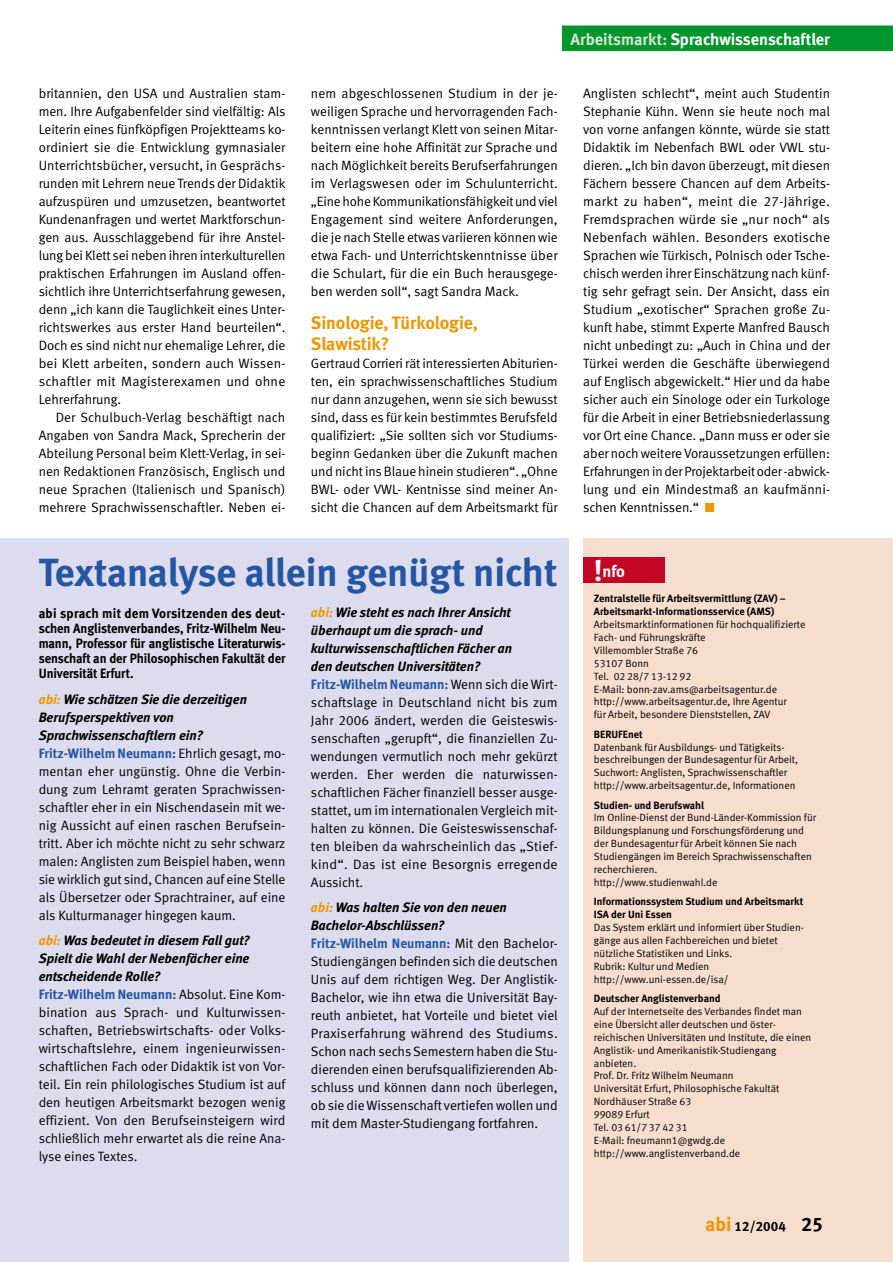
<style>
.page{position:relative;width:893px;height:1262px;background:#fff}
.page>*{position:absolute;margin:0;border:0;box-sizing:border-box;transform-origin:0 0}
.t1{font:39.15px "Meta Bold LF";color:#2556a3}
.t2{font:18px/21px "Meta Bold LF";letter-spacing:-.005em;color:#ee9700}
.t3{font:16.5px "Meta Bold LF";color:#fff}
.t4{font:13.5px/18px "Meta Normal LF";color:#000;text-align:justify}
.t5{font:italic 13.5px/18px "Meta Bold LF";color:#000}
.t6{font:13.5px/15px "Meta Bold LF";letter-spacing:-.005em;color:#000;text-align:justify}
.t7{font:10.5px/12.9px "Meta Normal LF";color:#000}
.t8{font:10.5px/12.9px "Meta Bold LF";color:#000}
.s1{color:#d4e4cf}
.s2{color:#ee9700}
.s3{font-style:normal;color:#2556a3}
.s4{font-family:"Meta Normal LF";font-style:normal}
.s5{font-size:30px}
.s6{font-size:19.5px;color:#ee9700}
.s7{font-size:19.5px}
</style>
<div class="page">
<div style="left:0;top:538px;width:569px;height:723px;background:#dcdcee"></div>
<div style="left:562px;top:26px;width:330px;height:25px;background:#00962c"></div>
<div style="left:583px;top:538px;width:309px;height:723px;background:#f6ddce"></div>
<div style="left:583px;top:557px;width:81px;height:25px;background:#c40626"></div>
<p class="t4" style="left:39px;top:85px;width:248px">britannien, den USA und Australien stam&shy;men. Ihre Aufgabenfelder sind vielfältig: Als Leiterin eines fünfköpfigen Projektteams ko&shy;ordiniert sie die Entwicklung gymnasialer Unterrichtsbücher, versucht, in Gesprächs&shy;runden mit Lehrern neue Trends der Didaktik aufzuspüren und umzusetzen, beantwortet Kundenanfragen und wertet Marktforschun&shy;gen aus. Ausschlaggebend für ihre Anstel&shy;lung bei Klett sei neben ihren interkulturellen praktischen Erfahrungen im Ausland offen&shy;sichtlich ihre Unterrichtserfahrung gewesen, denn „ich kann die Tauglichkeit eines Unter&shy;richtswerkes aus erster Hand beurteilen“.<br>Doch es sind nicht nur ehemalige Lehrer, die bei Klett arbeiten, sondern auch Wissen&shy;schaftler mit Magisterexamen und ohne Lehrerfahrung.</p>
<p class="t4" style="left:39px;top:409px;width:248px;text-indent:17px">Der Schulbuch-Verlag beschäftigt nach Angaben von Sandra Mack, Sprecherin der Abteilung Personal beim Klett-Verlag, in sei&shy;nen Redaktionen Französisch, Englisch und neue Sprachen (Italienisch und Spanisch) mehrere Sprachwissenschaftler. Neben ei-</p>
<p class="t3" style="left:570px;top:32px;width:261px"><span class="s1">Arbeitsmarkt:</span> Sprachwissenschaftler</p>
<p class="t4" style="left:311px;top:85px;width:248px">nem abgeschlossenen Studium in der je&shy;weiligen Sprache und hervorragenden Fach&shy;kenntnissen verlangt Klett von seinen Mitar&shy;beitern eine hohe Affinität zur Sprache und nach Möglichkeit bereits Berufserfahrungen im Verlagswesen oder im Schulunterricht. „Eine hohe Kommunikationsfähigkeit und viel Engagement sind weitere Anforderungen, die je nach Stelle etwas variieren können wie etwa Fach- und Unterrichtskenntnisse über die Schulart, für die ein Buch herausgege&shy;ben werden soll“, sagt Sandra Mack.</p>
<h2 class="t2" style="left:311px;top:313px;width:169px">Sinologie, Türkologie,<br>Slawistik?</h2>
<p class="t4" style="left:311px;top:355px;width:248px">Gertraud Corrieri rät interessierten Abiturien&shy;ten, ein sprachwissenschaftliches Studium nur dann anzugehen, wenn sie sich bewusst sind, dass es für kein bestimmtes Berufsfeld qualifiziert: „Sie sollten sich vor Studiums&shy;beginn Gedanken über die Zukunft machen und nicht ins Blaue hinein studieren“. „Ohne BWL- oder VWL- Kentnisse sind meiner An&shy;sicht die Chancen auf dem Arbeitsmarkt für</p>
<p class="t4" style="left:583px;top:85px;width:248px">Anglisten schlecht“, meint auch Studentin Stephanie Kühn. Wenn sie heute noch mal von vorne anfangen könnte, würde sie statt Didaktik im Nebenfach BWL oder VWL stu&shy;dieren. „Ich bin davon überzeugt, mit diesen Fächern bessere Chancen auf dem Arbeits&shy;markt zu haben“, meint die 27-Jährige.<br>Fremdsprachen würde sie „nur noch“ als Nebenfach wählen. Besonders exotische Sprachen wie Türkisch, Polnisch oder Tsche&shy;chisch werden ihrer Einschätzung nach künf&shy;tig sehr gefragt sein. Der Ansicht, dass ein Studium „exotischer“ Sprachen große Zu&shy;kunft habe, stimmt Experte Manfred Bausch nicht unbedingt zu: „Auch in China und der Türkei werden die Geschäfte überwiegend auf Englisch abgewickelt.“ Hier und da habe sicher auch ein Sinologe oder ein Turkologe für die Arbeit in einer Betriebsniederlassung vor Ort eine Chance. „Dann muss er oder sie aber noch weitere Voraussetzungen erfüllen:<br>Erfahrungen in der Projektarbeit oder -abwick&shy;lung und ein Mindestmaß an kaufmänni&shy;schen Kenntnissen.“</p>
<h1 class="t1" style="left:39px;top:557px;width:520px">Textanalyse allein genügt nicht</h1>
<p class="t6" style="left:39px;top:607px;width:248px">abi sprach mit dem Vorsitzenden des deut&shy;schen Anglistenverbandes, Fritz-Wilhelm Neu&shy;mann, Professor für anglistische Literaturwis&shy;senschaft an der Philosophischen Fakultät der Universität Erfurt.</p>
<p class="t5" style="left:39px;top:691px;width:248px"><span class="s2">abi:</span> Wie schätzen Sie die derzeitigen Berufsperspektiven von Sprachwissenschaftlern ein?<br><span class="s3">Fritz-Wilhelm Neumann:</span> <span class="s4">Ehrlich gesagt, mo-</span></p>
<p class="t4" style="left:39px;top:763px;width:248px">mentan eher ungünstig. Ohne die Verbin&shy;dung zum Lehramt geraten Sprachwissen&shy;schaftler eher in ein Nischendasein mit we&shy;nig Aussicht auf einen raschen Berufsein&shy;tritt. Aber ich möchte nicht zu sehr schwarz malen: Anglisten zum Beispiel haben, wenn sie wirklich gut sind, Chancen auf eine Stelle als Übersetzer oder Sprachtrainer, auf eine als Kulturmanager hingegen kaum.</p>
<p class="t5" style="left:39px;top:932px;width:248px"><span class="s2">abi:</span> Was bedeutet in diesem Fall gut?<br>Spielt die Wahl der Nebenfächer eine entscheidende Rolle?<br><span class="s3">Fritz-Wilhelm Neumann:</span> <span class="s4">Absolut. Eine Kom-</span></p>
<p class="t4" style="left:39px;top:1003px;width:248px">bination aus Sprach- und Kulturwissen&shy;schaften, Betriebswirtschafts- oder Volks&shy;wirtschaftslehre, einem ingenieurwissen&shy;schaftlichen Fach oder Didaktik ist von Vor&shy;teil. Ein rein philologisches Studium ist auf den heutigen Arbeitsmarkt bezogen wenig effizient. Von den Berufseinsteigern wird schließlich mehr erwartet als die reine Ana&shy;lyse eines Textes.</p>
<p class="t5" style="left:311px;top:605px;width:248px"><span class="s2">abi:</span> Wie steht es nach Ihrer Ansicht überhaupt um die sprach- und kulturwissenschaftlichen Fächer an<br>den deutschen Universitäten?<br><span class="s3">Fritz-Wilhelm Neumann:</span> <span class="s4">Wenn sich die Wirt-</span></p>
<p class="t4" style="left:311px;top:694px;width:248px">schaftslage in Deutschland nicht bis zum Jahr 2006 ändert, werden die Geisteswis&shy;senschaften „gerupft“, die finanziellen Zu&shy;wendungen vermutlich noch mehr gekürzt werden. Eher werden die naturwissen&shy;schaftlichen Fächer finanziell besser ausge&shy;stattet, um im internationalen Vergleich mit&shy;halten zu können. Die Geisteswissenschaf&shy;ten bleiben da wahrscheinlich das „Stief&shy;kind“. Das ist eine Besorgnis erregende Aussicht.</p>
<p class="t5" style="left:311px;top:899px;width:248px"><span class="s2">abi:</span> Was halten Sie von den neuen<br>Bachelor-Abschlüssen?<br><span class="s3">Fritz-Wilhelm Neumann:</span> <span class="s4">Mit den Bachelor-</span></p>
<p class="t4" style="left:311px;top:953px;width:248px">Studiengängen befinden sich die deutschen Unis auf dem richtigen Weg. Der Anglistik-Bachelor, wie ihn etwa die Universität Bay&shy;reuth anbietet, hat Vorteile und bietet viel Praxiserfahrung während des Studiums.<br>Schon nach sechs Semestern haben die Stu&shy;dierenden einen berufsqualifizierenden Ab&shy;schluss und können dann noch überlegen, ob sie die Wissenschaft vertiefen wollen und mit dem Master-Studiengang fortfahren.</p>
<p class="t3" style="left:594px;top:564px;width:33px"><span class="s5">!</span>nfo</p>
<p class="t8" style="left:594px;top:593px;width:193px">Zentralstelle für Arbeitsvermittlung (ZAV) –<br>Arbeitsmarkt-Informationsservice (AMS)</p>
<p class="t7" style="left:594px;top:618px;width:213px">Arbeitsmarktinformationen für hochqualifizierte Fach- und Führungskräfte<br>Villemombler Straße 76<br>53107 Bonn<br>Tel. 02 28/7 13-12 92<br>E-Mail: bonn-zav.ams@arbeitsagentur.de http://www.arbeitsagentur.de, Ihre Agentur<br>für Arbeit, besondere Dienststellen, ZAV</p>
<p class="t8" style="left:594px;top:728px;width:50px">BERUFEnet</p>
<p class="t7" style="left:594px;top:741px;width:206px">Datenbank für Ausbildungs- und Tätigkeits&shy;beschreibungen der Bundesagentur für Arbeit, Suchwort: Anglisten, Sprachwissenschaftler http://www.arbeitsagentur.de, Informationen</p>
<p class="t8" style="left:594px;top:799px;width:112px">Studien- und Berufswahl</p>
<p class="t7" style="left:594px;top:812px;width:224px">Im Online-Dienst der Bund-Länder-Kommission für Bildungsplanung und Forschungsförderung und der Bundesagentur für Arbeit können Sie nach Studiengängen im Bereich Sprachwissenschaften recherchieren.<br>http://www.studienwahl.de</p>
<p class="t8" style="left:594px;top:896px;width:211px">Informationssystem Studium und Arbeitsmarkt<br>ISA der Uni Essen</p>
<p class="t7" style="left:594px;top:921px;width:211px">Das System erklärt und informiert über Studien&shy;gänge aus allen Fachbereichen und bietet nützliche Statistiken und Links.<br>Rubrik: Kultur und Medien http://www.uni-essen.de/isa/</p>
<p class="t8" style="left:594px;top:992px;width:128px">Deutscher Anglistenverband</p>
<p class="t7" style="left:594px;top:1005px;width:219px">Auf der Internetseite des Verbandes findet man eine Übersicht aller deutschen und öster&shy;reichischen Universitäten und Institute, die einen<br>Anglistik- und Amerikanistik-Studiengang anbieten.<br>Prof. Dr. Fritz Wilhelm Neumann<br>Universität Erfurt, Philosophische Fakultät<br>Nordhäuser Straße 63<br>99089 Erfurt<br>Tel. 03 61/7 37 42 31<br>E-Mail: fneumann1@gwdg.de http://www.anglistenverband.de</p>
<p class="t6" style="left:705px;top:1220px;width:119px"><span class="s6">abi</span> 12/2004 <span class="s7">25</span></p>
</div>
